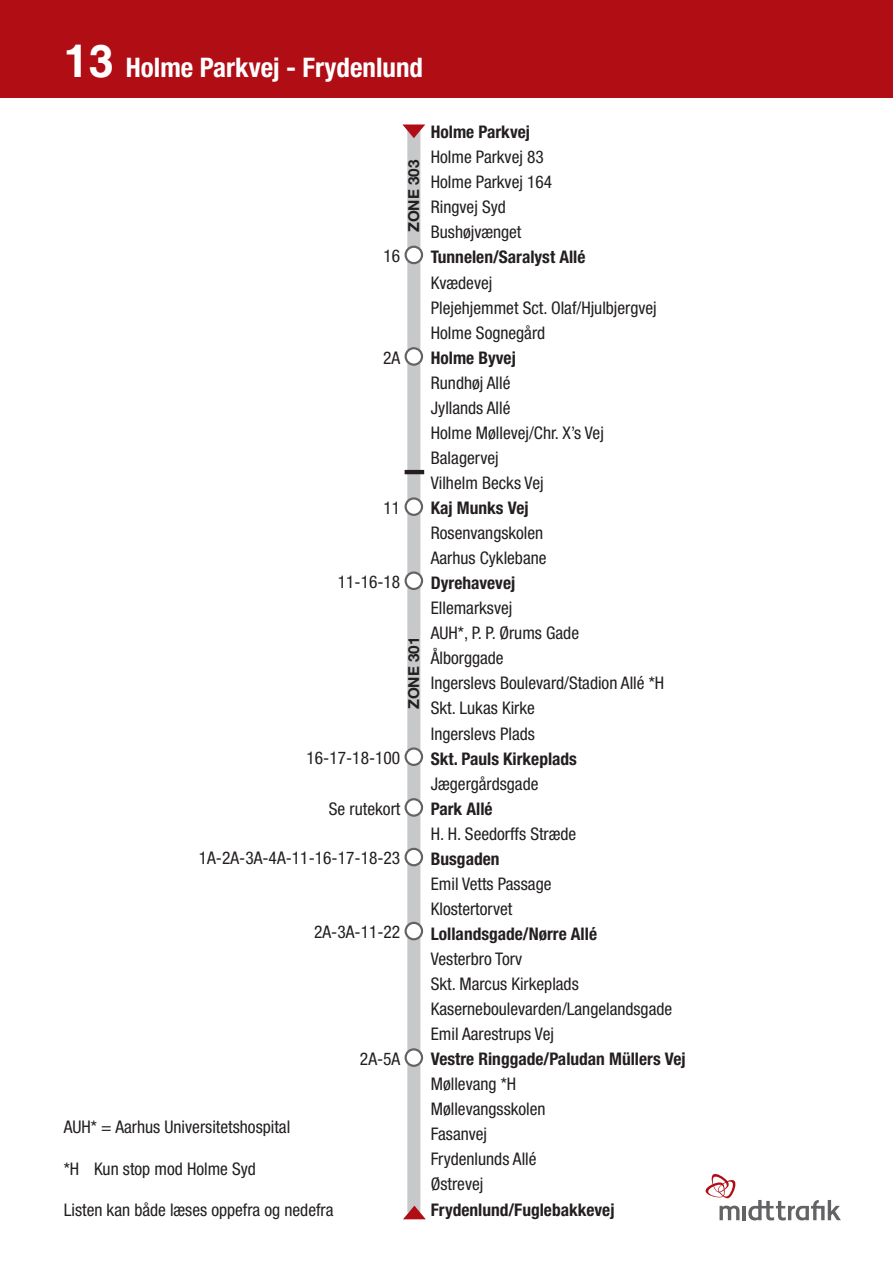
<style>
.page{position:relative;width:893px;height:1263px;background:#fff}
.page>*{position:absolute;margin:0;border:0;box-sizing:border-box;transform-origin:0 0}
.t1{font:700 condensed 27px "Helvetica Neue";color:#fff}
.Stoppested_fed{font:condensed 17.4px "Helvetica Neue";color:#231f20}
.Stoppested_fed-2{font:700 condensed 17.4px "Helvetica Neue";color:#231f20}
.Stoppested{font:condensed 17.4px "Helvetica Neue";color:#231f20}
.Stoppested_V{font:condensed 17.4px "Helvetica Neue";color:#231f20}
.t2{font:700 15.3px "Helvetica Neue";color:#231f20}
.s1{font-family:"Helvetica";font-stretch:normal;font-size:45px}
</style>
<div class="page">
<div style="left:0;top:0;width:893px;height:98px;background:#b00d15"></div>
<svg style="left:719px;top:1205px;width:20px;height:15px"></svg>
<svg style="left:748px;top:1200px;width:93px;height:20px"></svg>
<hr style="left:743px;top:1206px;width:3px;height:14px;background:#636366">
<svg style="left:705px;top:1174px;width:31px;height:25px"></svg>
<div style="left:407px;top:129px;width:13px;height:1083px;background:#c7c8ca"></div>
<svg style="left:402px;top:124px;width:23px;height:14px"></svg>
<svg style="left:403px;top:1205px;width:23px;height:14px"></svg>
<hr style="left:405px;top:470px;width:19px;height:4px;background:#231f20">
<div style="left:406px;top:247px;width:16px;height:16px;background:#fff;border-radius:50%"></div>
<div style="left:405px;top:246px;width:18px;height:18px;border:2px solid #636366;border-radius:50%"></div>
<svg style="left:406px;top:348px;width:16px;height:17px"></svg>
<div style="left:405px;top:347px;width:18px;height:19px;border:2px solid #636366;border-radius:50%"></div>
<svg style="left:406px;top:498px;width:16px;height:17px"></svg>
<div style="left:405px;top:497px;width:18px;height:19px;border:2px solid #636366;border-radius:50%"></div>
<div style="left:406px;top:573px;width:16px;height:16px;background:#fff;border-radius:50%"></div>
<div style="left:405px;top:571px;width:18px;height:19px;border:2px solid #636366;border-radius:50%"></div>
<svg style="left:406px;top:748px;width:16px;height:17px"></svg>
<div style="left:405px;top:747px;width:18px;height:19px;border:2px solid #636366;border-radius:50%"></div>
<div style="left:406px;top:799px;width:16px;height:17px;background:#fff;border-radius:50%"></div>
<div style="left:405px;top:798px;width:18px;height:19px;border:2px solid #636366;border-radius:50%"></div>
<div style="left:406px;top:849px;width:16px;height:16px;background:#fff;border-radius:50%"></div>
<div style="left:405px;top:848px;width:18px;height:18px;border:2px solid #636366;border-radius:50%"></div>
<div style="left:406px;top:923px;width:16px;height:16px;background:#fff;border-radius:50%"></div>
<div style="left:405px;top:922px;width:18px;height:18px;border:2px solid #636366;border-radius:50%"></div>
<div style="left:406px;top:1049px;width:16px;height:17px;background:#fff;border-radius:50%"></div>
<div style="left:405px;top:1048px;width:18px;height:19px;border:2px solid #636366;border-radius:50%"></div>
<p class="t1" style="left:64px;top:51px;width:361px"><span class="s1">13</span> Holme Parkvej - Frydenlund</p>
<p class="Stoppested_V" style="left:384px;top:246px;width:18px">16</p>
<p class="t2" style="left:404px;top:232px;width:74px;rotate:-90deg">ZONE 303</p>
<p class="Stoppested_V" style="left:383px;top:347px;width:19px">2A</p>
<p class="Stoppested_V" style="left:384px;top:497px;width:18px">11</p>
<p class="Stoppested_V" style="left:338px;top:572px;width:64px">11-16-18</p>
<p class="t2" style="left:404px;top:709px;width:74px;rotate:-90deg">ZONE 301</p>
<p class="Stoppested_V" style="left:306px;top:748px;width:95px">16-17-18-100</p>
<p class="Stoppested_V" style="left:329px;top:798px;width:73px">Se rutekort</p>
<p class="Stoppested_V" style="left:199px;top:848px;width:203px">1A-2A-3A-4A-11-16-17-18-23</p>
<p class="Stoppested_V" style="left:314px;top:922px;width:88px">2A-3A-11-22</p>
<p class="Stoppested" style="left:64px;top:1117px;width:228px">AUH* = Aarhus Universitetshospital</p>
<p class="Stoppested" style="left:64px;top:1158px;width:194px">*H Kun stop mod Holme Syd</p>
<p class="Stoppested" style="left:64px;top:1200px;width:271px">Listen kan både læses oppefra og nedefra</p>
<p class="Stoppested_V" style="left:360px;top:1048px;width:42px">2A-5A</p>
<p class="Stoppested_fed-2" style="left:431px;top:121px;width:101px">Holme Parkvej</p>
<p class="Stoppested_fed" style="left:431px;top:147px;width:115px">Holme Parkvej 83</p>
<p class="Stoppested_fed" style="left:431px;top:172px;width:123px">Holme Parkvej 164</p>
<p class="Stoppested_fed" style="left:431px;top:197px;width:77px">Ringvej Syd</p>
<p class="Stoppested_fed" style="left:431px;top:222px;width:92px">Bushøjvænget</p>
<p class="Stoppested_fed-2" style="left:431px;top:247px;width:156px">Tunnelen/Saralyst Allé</p>
<p class="Stoppested_fed" style="left:431px;top:272px;width:63px">Kvædevej</p>
<p class="Stoppested_fed" style="left:431px;top:297px;width:227px">Plejehjemmet Sct. Olaf/Hjulbjergvej</p>
<p class="Stoppested_fed" style="left:431px;top:322px;width:116px">Holme Sognegård</p>
<p class="Stoppested_fed-2" style="left:431px;top:347px;width:87px">Holme Byvej</p>
<p class="Stoppested_fed" style="left:431px;top:372px;width:81px">Rundhøj Allé</p>
<p class="Stoppested_fed" style="left:431px;top:398px;width:81px">Jyllands Allé</p>
<p class="Stoppested_fed" style="left:431px;top:423px;width:175px">Holme Møllevej/Chr. X’s Vej</p>
<p class="Stoppested_fed" style="left:431px;top:448px;width:69px">Balagervej</p>
<p class="Stoppested_fed" style="left:431px;top:473px;width:114px">Vilhelm Becks Vej</p>
<p class="Stoppested_fed-2" style="left:431px;top:497px;width:99px">Kaj Munks Vej</p>
<p class="Stoppested_fed" style="left:431px;top:523px;width:114px">Rosenvangskolen</p>
<p class="Stoppested_fed" style="left:431px;top:548px;width:117px">Aarhus Cyklebane</p>
<p class="Stoppested_fed-2" style="left:431px;top:572px;width:86px">Dyrehavevej</p>
<p class="Stoppested_fed" style="left:431px;top:598px;width:83px">Ellemarksvej</p>
<p class="Stoppested_fed" style="left:431px;top:623px;width:150px">AUH*, P. P. Ørums Gade</p>
<p class="Stoppested_fed" style="left:431px;top:648px;width:74px">Ålborggade</p>
<p class="Stoppested_fed" style="left:431px;top:673px;width:235px">Ingerslevs Boulevard/Stadion Allé *H</p>
<p class="Stoppested_fed" style="left:431px;top:698px;width:106px">Skt. Lukas Kirke</p>
<p class="Stoppested_fed" style="left:431px;top:723px;width:106px">Ingerslevs Plads</p>
<p class="Stoppested_fed-2" style="left:431px;top:748px;width:148px">Skt. Pauls Kirkeplads</p>
<p class="Stoppested_fed" style="left:431px;top:773px;width:109px">Jægergårdsgade</p>
<p class="Stoppested_fed-2" style="left:431px;top:798px;width:63px">Park Allé</p>
<p class="Stoppested_fed" style="left:431px;top:823px;width:147px">H. H. Seedorffs Stræde</p>
<p class="Stoppested_fed-2" style="left:431px;top:848px;width:70px">Busgaden</p>
<p class="Stoppested_fed" style="left:431px;top:873px;width:122px">Emil Vetts Passage</p>
<p class="Stoppested_fed" style="left:431px;top:899px;width:83px">Klostertorvet</p>
<p class="Stoppested_fed-2" style="left:431px;top:923px;width:168px">Lollandsgade/Nørre Allé</p>
<p class="Stoppested_fed" style="left:431px;top:949px;width:93px">Vesterbro Torv</p>
<p class="Stoppested_fed" style="left:431px;top:974px;width:149px">Skt. Marcus Kirkeplads</p>
<p class="Stoppested_fed" style="left:431px;top:999px;width:243px">Kaserneboulevarden/Langelandsgade</p>
<p class="Stoppested_fed" style="left:431px;top:1024px;width:125px">Emil Aarestrups Vej</p>
<p class="Stoppested_fed-2" style="left:431px;top:1048px;width:256px">Vestre Ringgade/Paludan Müllers Vej</p>
<p class="Stoppested_fed" style="left:431px;top:1074px;width:87px">Møllevang *H</p>
<p class="Stoppested_fed" style="left:431px;top:1099px;width:116px">Møllevangsskolen</p>
<p class="Stoppested_fed" style="left:431px;top:1124px;width:58px">Fasanvej</p>
<p class="Stoppested_fed" style="left:431px;top:1149px;width:107px">Frydenlunds Allé</p>
<p class="Stoppested_fed" style="left:431px;top:1174px;width:54px">Østrevej</p>
<p class="Stoppested_fed-2" style="left:431px;top:1199px;width:185px">Frydenlund/Fuglebakkevej</p>
</div>
